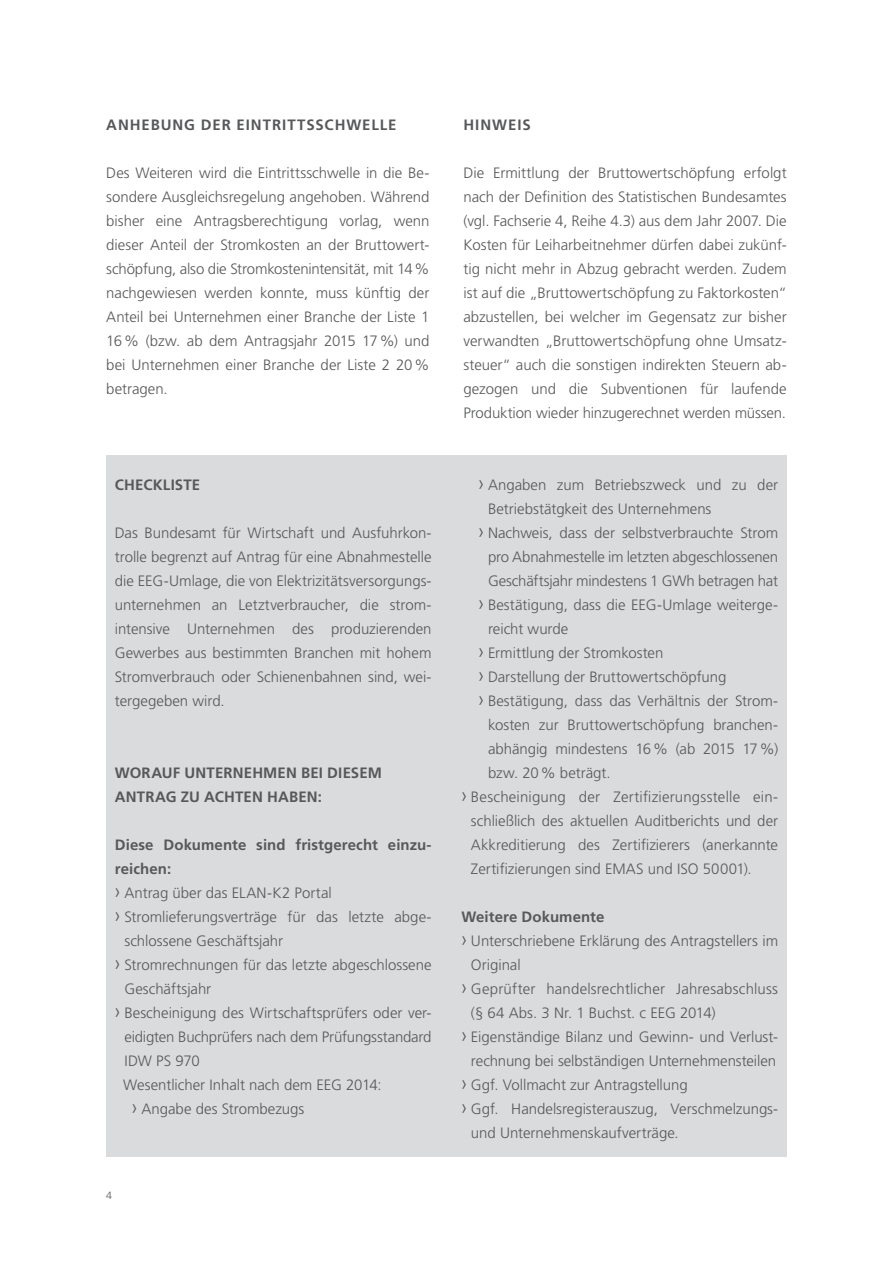
<style>
.page{position:relative;width:893px;height:1263px;background:#fff}
.page>*{position:absolute;margin:0;border:0;box-sizing:border-box;transform-origin:0 0}
.t1{font:300 15px/24px "Frutiger LT Std";color:#57585a;text-align:justify}
.t2{font:700 15px/24px "Frutiger LT Std";letter-spacing:.01em;color:#57585a}
.t3{font:700 15px "Frutiger LT Std";letter-spacing:.06em;color:#57585a}
.t4{font:300 10.5px "Frutiger LT Std";color:#57585a}
.s1{font-stretch:condensed;font-size:21px}
</style>
<div class="page">
<div style="left:106px;top:455px;width:681px;height:702px;background:#dadbdd"></div>
<p class="t3" style="left:106px;top:116px;width:292px">ANHEBUNG DER EINTRITTSSCHWELLE</p>
<p class="t1" style="left:106px;top:161px;width:325px">Des Weiteren wird die Eintrittsschwelle in die Be&shy;sondere Ausgleichsregelung angehoben. Während bisher eine Antragsberechtigung vorlag, wenn dieser Anteil der Stromkosten an der Bruttowert&shy;schöpfung, also die Stromkostenintensität, mit 14% nachgewiesen werden konnte, muss künftig der Anteil bei Unternehmen einer Branche der Liste 1<br>16% (bzw. ab dem Antragsjahr 2015 17%) und bei Unternehmen einer Branche der Liste 2 20% betragen.</p>
<p class="t2" style="left:115px;top:473px;width:87px">CHECKLISTE</p>
<p class="t1" style="left:115px;top:521px;width:318px">Das Bundesamt für Wirtschaft und Ausfuhrkon&shy;trolle begrenzt auf Antrag für eine Abnahmestelle die EEG-Umlage, die von Elektrizitätsversorgungs&shy;unternehmen an Letztverbraucher, die strom&shy;intensive Unternehmen des produzierenden Gewerbes aus bestimmten Branchen mit hohem Stromverbrauch oder Schienenbahnen sind, wei&shy;tergegeben wird.</p>
<p class="t2" style="left:115px;top:761px;width:269px">WORAUF UNTERNEHMEN BEI DIESEM<br>ANTRAG ZU ACHTEN HABEN:</p>
<p class="t2" style="left:115px;top:833px;width:317px">DIESE DOKUMENTE SIND FRISTGERECHT EINZU-</p>
<p class="t2" style="left:115px;top:857px;width:58px">REICHEN:</p>
<p class="t1" style="left:115px;top:881px;width:218px"><span class="s1">›</span> Antrag über das ELAN-K2 Portal</p>
<p class="t1" style="left:115px;top:905px;width:318px"><span class="s1">›</span> Stromlieferungsverträge für das letzte abge-</p>
<p class="t1" style="left:124px;top:929px;width:160px">schlossene Geschäftsjahr</p>
<p class="t1" style="left:115px;top:953px;width:318px"><span class="s1">›</span> Stromrechnungen für das letzte abgeschlossene</p>
<p class="t1" style="left:124px;top:977px;width:88px">Geschäftsjahr</p>
<p class="t1" style="left:115px;top:1001px;width:318px"><span class="s1">›</span> Bescheinigung des Wirtschaftsprüfers oder ver-</p>
<p class="t1" style="left:124px;top:1025px;width:309px">eidigten Buchprüfers nach dem Prüfungsstandard</p>
<p class="t1" style="left:124px;top:1049px;width:77px">IDW PS 970</p>
<p class="t1" style="left:123px;top:1073px;width:260px">Wesentlicher Inhalt nach dem EEG 2014:</p>
<p class="t1" style="left:132px;top:1097px;width:174px"><span class="s1">›</span> Angabe des Strombezugs</p>
<p class="t4" style="left:106px;top:1189px;width:7px">4</p>
<p class="t2" style="left:463px;top:113px;width:69px">HINWEIS</p>
<p class="t1" style="left:463px;top:161px;width:325px">Die Ermittlung der Bruttowertschöpfung erfolgt nach der Definition des Statistischen Bundesamtes (vgl. Fachserie 4, Reihe 4.3) aus dem Jahr 2007. Die Kosten für Leiharbeitnehmer dürfen dabei zukünf&shy;tig nicht mehr in Abzug gebracht werden. Zudem ist auf die „Bruttowertschöpfung zu Faktorkosten“ abzustellen, bei welcher im Gegensatz zur bisher verwandten „Bruttowertschöpfung ohne Umsatz&shy;steuer“ auch die sonstigen indirekten Steuern ab&shy;gezogen und die Subventionen für laufende Produktion wieder hinzugerechnet werden müssen.</p>
<p class="t1" style="left:478px;top:473px;width:301px"><span class="s1">›</span> Angaben zum Betriebszweck und zu der</p>
<p class="t1" style="left:488px;top:497px;width:225px">Betriebstätgkeit des Unternehmens</p>
<p class="t1" style="left:478px;top:521px;width:301px"><span class="s1">›</span> Nachweis, dass der selbstverbrauchte Strom</p>
<p class="t1" style="left:488px;top:545px;width:292px">pro Abnahmestelle im letzten abgeschlossenen</p>
<p class="t1" style="left:488px;top:569px;width:292px">Geschäftsjahr mindestens 1 GWh betragen hat</p>
<p class="t1" style="left:478px;top:593px;width:301px"><span class="s1">›</span> Bestätigung, dass die EEG-Umlage weiterge-</p>
<p class="t1" style="left:488px;top:617px;width:82px">reicht wurde</p>
<p class="t1" style="left:478px;top:641px;width:187px"><span class="s1">›</span> Ermittlung der Stromkosten</p>
<p class="t1" style="left:478px;top:665px;width:250px"><span class="s1">›</span> Darstellung der Bruttowertschöpfung</p>
<p class="t1" style="left:478px;top:689px;width:300px"><span class="s1">›</span> Bestätigung, dass das Verhältnis der Strom-</p>
<p class="t1" style="left:488px;top:713px;width:290px">kosten zur Bruttowertschöpfung branchen-</p>
<p class="t1" style="left:488px;top:737px;width:292px">abhängig mindestens 16% (ab 2015 17%)</p>
<p class="t1" style="left:488px;top:761px;width:124px">bzw. 20% beträgt.</p>
<p class="t1" style="left:461px;top:785px;width:318px"><span class="s1">›</span> Bescheinigung der Zertifizierungsstelle ein-</p>
<p class="t1" style="left:471px;top:809px;width:309px">schließlich des aktuellen Auditberichts und der</p>
<p class="t1" style="left:471px;top:833px;width:309px">Akkreditierung des Zertifizierers (anerkannte</p>
<p class="t1" style="left:471px;top:857px;width:282px">Zertifizierungen sind EMAS und ISO 50001).</p>
<p class="t2" style="left:461px;top:905px;width:145px">WEITERE DOKUMENTE</p>
<p class="t1" style="left:461px;top:929px;width:318px"><span class="s1">›</span> Unterschriebene Erklärung des Antragstellers im</p>
<p class="t1" style="left:471px;top:953px;width:51px">Original</p>
<p class="t1" style="left:461px;top:977px;width:318px"><span class="s1">›</span> Geprüfter handelsrechtlicher Jahresabschluss</p>
<p class="t1" style="left:471px;top:1001px;width:246px">(§ 64 Abs. 3 Nr. 1 Buchst. c EEG 2014)</p>
<p class="t1" style="left:461px;top:1025px;width:318px"><span class="s1">›</span> Eigenständige Bilanz und Gewinn- und Verlust-</p>
<p class="t1" style="left:471px;top:1049px;width:307px">rechnung bei selbständigen Unternehmensteilen</p>
<p class="t1" style="left:461px;top:1073px;width:228px"><span class="s1">›</span> Ggf. Vollmacht zur Antragstellung</p>
<p class="t1" style="left:461px;top:1097px;width:318px"><span class="s1">›</span> Ggf. Handelsregisterauszug, Verschmelzungs-</p>
<p class="t1" style="left:471px;top:1121px;width:209px">und Unternehmenskaufverträge.</p>
</div>
